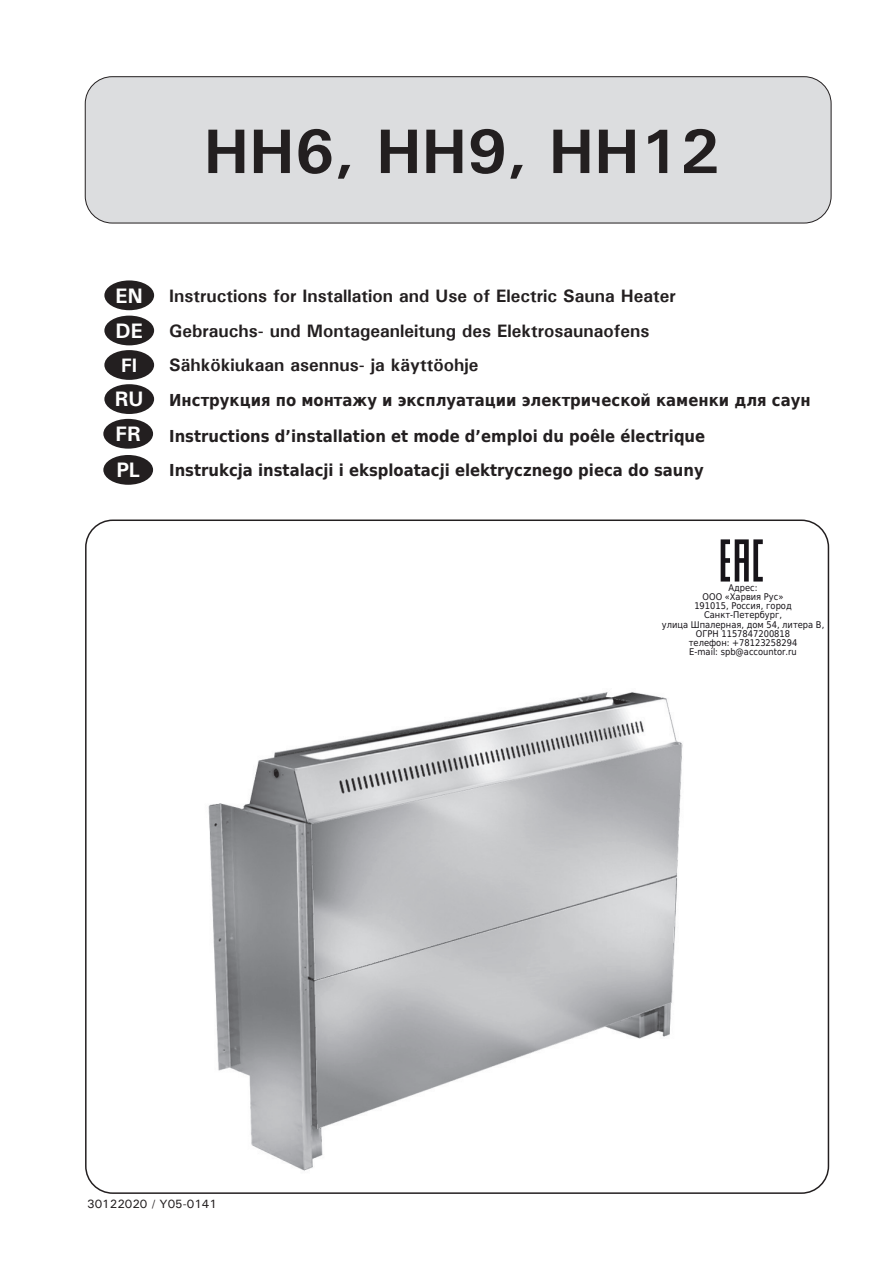
<style>
.page{position:relative;width:893px;height:1263px;background:#fff}
.page>*{position:absolute;margin:0;border:0;box-sizing:border-box;transform-origin:0 0}
.t1{font:700 63px "Univers";color:#231f20}
.t2{font:700 21px/35.4px "Univers";color:#fff}
.t3{font:700 19.5px "Univers";color:#fff}
.t4{font:700 18px/34.5px "Univers";color:#231f20}
.t5{font:700 16.5px/36px "DejaVu Sans Condensed";color:#231f20}
.t6{font:12px "Univers";color:#231f20}
.t7{font:9.3px/9.3px "DejaVu Sans Condensed";color:#171419;text-align:center}
</style>
<div class="page">
<div style="left:85px;top:77px;width:746px;height:146px;background:#dcdddf;border-radius:27px"></div>
<div style="left:85px;top:77px;width:746px;height:146px;border:1px solid #231f20;border-radius:27px"></div>
<div style="left:104px;top:280px;width:50px;height:30px;background:#231f20;border-radius:50%"></div>
<div style="left:104px;top:316px;width:50px;height:29px;background:#231f20;border-radius:50%"></div>
<img style="left:208px;top:692px;width:475px;height:479px">
<div style="left:104px;top:384px;width:50px;height:30px;background:#231f20;border-radius:50%"></div>
<div style="left:103px;top:419px;width:50px;height:30px;background:#231f20;border-radius:50%"></div>
<div style="left:103px;top:455px;width:50px;height:30px;background:#231f20;border-radius:50%"></div>
<svg style="left:721px;top:539px;width:42px;height:42px"></svg>
<div style="left:104px;top:350px;width:50px;height:30px;background:#231f20;border-radius:50%"></div>
<h1 class="t1" style="left:204px;top:113px;width:517px">HH6, HH9, HH12</h1>
<p class="t2" style="left:116px;top:278px;width:29px">EN<br>DE</p>
<p class="t3" style="left:121px;top:353px;width:18px">FI</p>
<p class="t2" style="left:115px;top:381px;width:30px">RU<br>FR<br>PL</p>
<p class="t4" style="left:169px;top:279px;width:508px">Instructions for Installation and Use of Electric Sauna Heater<br>Gebrauchs- und Montageanleitung des Elektrosaunaofens<br>Sähkökiukaan asennus- ja käyttöohje</p>
<p class="t5" style="left:169px;top:381px;width:643px">Инструкция по монтажу и эксплуатации электрической каменки для саун<br>Instructions d’installation et mode d’emploi du poêle électrique</p>
<p class="t5" style="left:169px;top:452px;width:536px">Instrukcja instalacji i eksploatacji elektrycznego pieca do sauny</p>
<p class="t7" style="left:662px;top:582px;width:164px">Адрес:<br>ООО «Харвия Рус»<br>191015, Россия, город<br>Санкт-Петербург,<br>улица Шпалерная, дом 54, литера В,<br>ОГРН 1157847200818<br>телефон: +78123258294<br>Е-mail: spb@accountor.ru</p>
<p class="t6" style="left:87px;top:1196px;width:131px">30122020 / Y05-0141</p>
</div>
